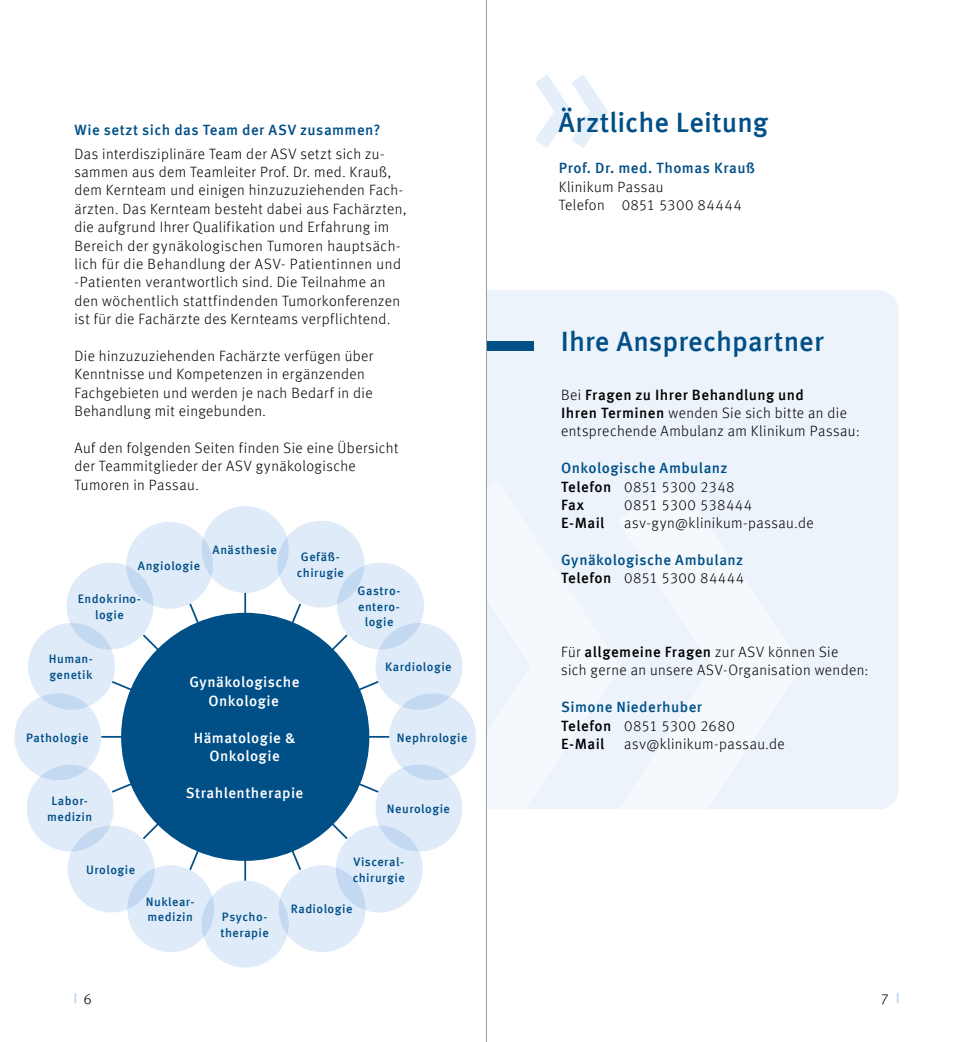
<style>
.page{position:relative;width:973px;height:1042px;background:#fff}
.page>*{position:absolute;margin:0;border:0;box-sizing:border-box;transform-origin:0 0}
.t1{font:500 28px "Meta Offc";letter-spacing:.005em;color:#004f87}
.t2{font:300 14.88px/18.4px "Meta Offc";letter-spacing:.03em;color:#000}
.t3{font:500 14.88px/18.4px "Meta Offc";letter-spacing:.03em;color:#004f87}
.t4{font:500 14.88px/18.4px "Meta Offc";letter-spacing:.03em;color:#fff;text-align:center}
.t5{font:500 14.88px "Meta Offc";color:#000}
.t6{font:500 12.25px/15.8px "Meta Offc";letter-spacing:.04em;color:#004f87;text-align:center}
.s1{font-weight:500}
.s2{color:#000}
.s3{font-weight:300;color:#000}
</style>
<div class="page">
<svg style="left:74px;top:993px;width:2px;height:10px"></svg>
<svg style="left:896px;top:993px;width:2px;height:10px"></svg>
<div style="left:487px;top:290px;width:411px;height:519px;background:#ecf3fb"></div>
<svg style="left:434px;top:480px;width:368px;height:369px"></svg>
<div style="left:337px;top:562px;width:87px;height:87px;background:#dfebf8;border-radius:50%"></div>
<div style="left:375px;top:623px;width:87px;height:87px;background:#dfebf8;border-radius:50%"></div>
<div style="left:389px;top:693px;width:87px;height:87px;background:#dfebf8;border-radius:50%"></div>
<div style="left:375px;top:765px;width:87px;height:86px;background:#dfebf8;border-radius:50%"></div>
<div style="left:336px;top:825px;width:86px;height:87px;background:#dfebf8;border-radius:50%"></div>
<div style="left:279px;top:865px;width:86px;height:87px;background:#dfebf8;border-radius:50%"></div>
<div style="left:202px;top:881px;width:86px;height:86px;background:#dfebf8;border-radius:50%"></div>
<div style="left:127px;top:865px;width:87px;height:87px;background:#dfebf8;border-radius:50%"></div>
<div style="left:68px;top:825px;width:87px;height:87px;background:#dfebf8;border-radius:50%"></div>
<div style="left:27px;top:765px;width:87px;height:86px;background:#dfebf8;border-radius:50%"></div>
<div style="left:14px;top:693px;width:87px;height:87px;background:#dfebf8;border-radius:50%"></div>
<div style="left:28px;top:623px;width:87px;height:87px;background:#dfebf8;border-radius:50%"></div>
<div style="left:66px;top:562px;width:87px;height:87px;background:#dfebf8;border-radius:50%"></div>
<div style="left:202px;top:506px;width:86px;height:87px;background:#dfebf8;border-radius:50%"></div>
<div style="left:277px;top:521px;width:87px;height:86px;background:#dfebf8;border-radius:50%"></div>
<div style="left:126px;top:522px;width:87px;height:87px;background:#dfebf8;border-radius:50%"></div>
<hr style="left:101px;top:736px;width:288px;height:2px;background:#004f87">
<hr style="left:244px;top:593px;width:2px;height:288px;background:#004f87">
<svg style="left:110px;top:601px;width:270px;height:271px"></svg>
<div style="left:121px;top:613px;width:248px;height:248px;background:#004f87;border-radius:50%"></div>
<svg style="left:535px;top:75px;width:73px;height:73px"></svg>
<div style="left:486px;top:341px;width:47px;height:10px;background:#004f87"></div>
<hr style="left:486px;top:0;width:1px;height:1042px;background:#9d9d9c">
<p class="t3" style="left:74px;top:122px;width:307px">Wie setzt sich das Team der ASV zusammen?</p>
<p class="t2" style="left:74px;top:145px;width:333px">Das interdisziplinäre Team der ASV setzt sich zu&shy;sammen aus dem Teamleiter Prof. Dr. med. Krauß, dem Kernteam und einigen hinzuzuziehenden Fach&shy;ärzten. Das Kernteam besteht dabei aus Fachärzten, die aufgrund Ihrer Qualifikation und Erfahrung im Bereich der gynäkologischen Tumoren hauptsäch&shy;lich für die Behandlung der ASV- Patientinnen und -Patienten verantwortlich sind. Die Teilnahme an den wöchentlich stattfindenden Tumorkonferenzen ist für die Fachärzte des Kernteams verpflichtend.</p>
<p class="t2" style="left:74px;top:347px;width:300px">Die hinzuzuziehenden Fachärzte verfügen über Kenntnisse und Kompetenzen in ergänzenden Fachgebieten und werden je nach Bedarf in die Behandlung mit eingebunden.</p>
<p class="t2" style="left:74px;top:439px;width:325px">Auf den folgenden Seiten finden Sie eine Übersicht der Teammitglieder der ASV gynäkologische<br>Tumoren in Passau.</p>
<p class="t6" style="left:138px;top:558px;width:64px">Angiologie</p>
<p class="t6" style="left:78px;top:591px;width:64px">Endokrino&shy;logie</p>
<p class="t6" style="left:212px;top:542px;width:66px">Anästhesie</p>
<p class="t6" style="left:297px;top:549px;width:49px">Gefäß&shy;chirugie</p>
<p class="t6" style="left:49px;top:651px;width:46px;text-align:left">Human&shy;genetik</p>
<p class="t6" style="left:26px;top:730px;width:64px">Pathologie</p>
<p class="t6" style="left:47px;top:793px;width:47px">Labor&shy;medizin</p>
<p class="t4" style="left:189px;top:673px;width:112px">Gynäkologische<br>Onkologie</p>
<p class="t4" style="left:194px;top:728px;width:103px">Hämatologie &amp;<br>Onkologie</p>
<p class="t4" style="left:186px;top:784px;width:119px">Strahlentherapie</p>
<p class="t6" style="left:357px;top:583px;width:44px">Gastro&shy;entero&shy;logie</p>
<p class="t6" style="left:385px;top:659px;width:68px">Kardiologie</p>
<p class="t6" style="left:396px;top:730px;width:72px">Nephrologie</p>
<p class="t6" style="left:387px;top:801px;width:65px">Neurologie</p>
<p class="t6" style="left:86px;top:862px;width:50px">Urologie</p>
<p class="t6" style="left:352px;top:854px;width:54px;text-align:left">Visceral&shy;chirurgie</p>
<p class="t6" style="left:146px;top:894px;width:50px;text-align:left">Nuklear&shy;medizin</p>
<p class="t6" style="left:220px;top:909px;width:50px;text-align:left">Psycho&shy;therapie</p>
<p class="t6" style="left:291px;top:901px;width:63px">Radiologie</p>
<h1 class="t1" style="left:558px;top:106px;width:211px">Ärztliche Leitung</h1>
<p class="t3" style="left:558px;top:160px;width:198px">Prof. Dr. med. Thomas Krauß</p>
<p class="t2" style="left:558px;top:178px;width:184px">Klinikum Passau<br>Telefon 0851 5300 84444</p>
<h1 class="t1" style="left:561px;top:325px;width:264px">Ihre Ansprechpartner</h1>
<p class="t2" style="left:561px;top:386px;width:300px">Bei <span class="s1">Fragen zu Ihrer Behandlung und<br>Ihren Terminen</span> wenden Sie sich bitte an die entsprechende Ambulanz am Klinikum Passau:</p>
<p class="t3" style="left:561px;top:459px;width:175px">Onkologische Ambulanz<br><span class="s2">Telefon</span> <span class="s3">0851 5300 2348<br></span><span class="s2">Fax</span></p>
<p class="t2" style="left:624px;top:496px;width:130px">0851 5300 538444</p>
<p class="t5" style="left:561px;top:514px;width:45px">E-Mail</p>
<p class="t2" style="left:624px;top:514px;width:191px">asv-gyn@klinikum-passau.de</p>
<p class="t3" style="left:561px;top:551px;width:185px">Gynäkologische Ambulanz<br><span class="s2">Telefon</span> <span class="s3">0851 5300 84444</span></p>
<p class="t2" style="left:561px;top:643px;width:308px">Für <span class="s1">allgemeine Fragen</span> zur ASV können Sie<br>sich gerne an unsere ASV-Organisation wenden:</p>
<p class="t3" style="left:561px;top:698px;width:175px">Simone Niederhuber<br><span class="s2">Telefon</span> <span class="s3">0851 5300 2680<br></span><span class="s2">E-Mail</span></p>
<p class="t2" style="left:624px;top:735px;width:162px">asv@klinikum-passau.de</p>
<p class="t2" style="left:84px;top:990px;width:10px">6</p>
<p class="t2" style="left:880px;top:990px;width:10px">7</p>
</div>
